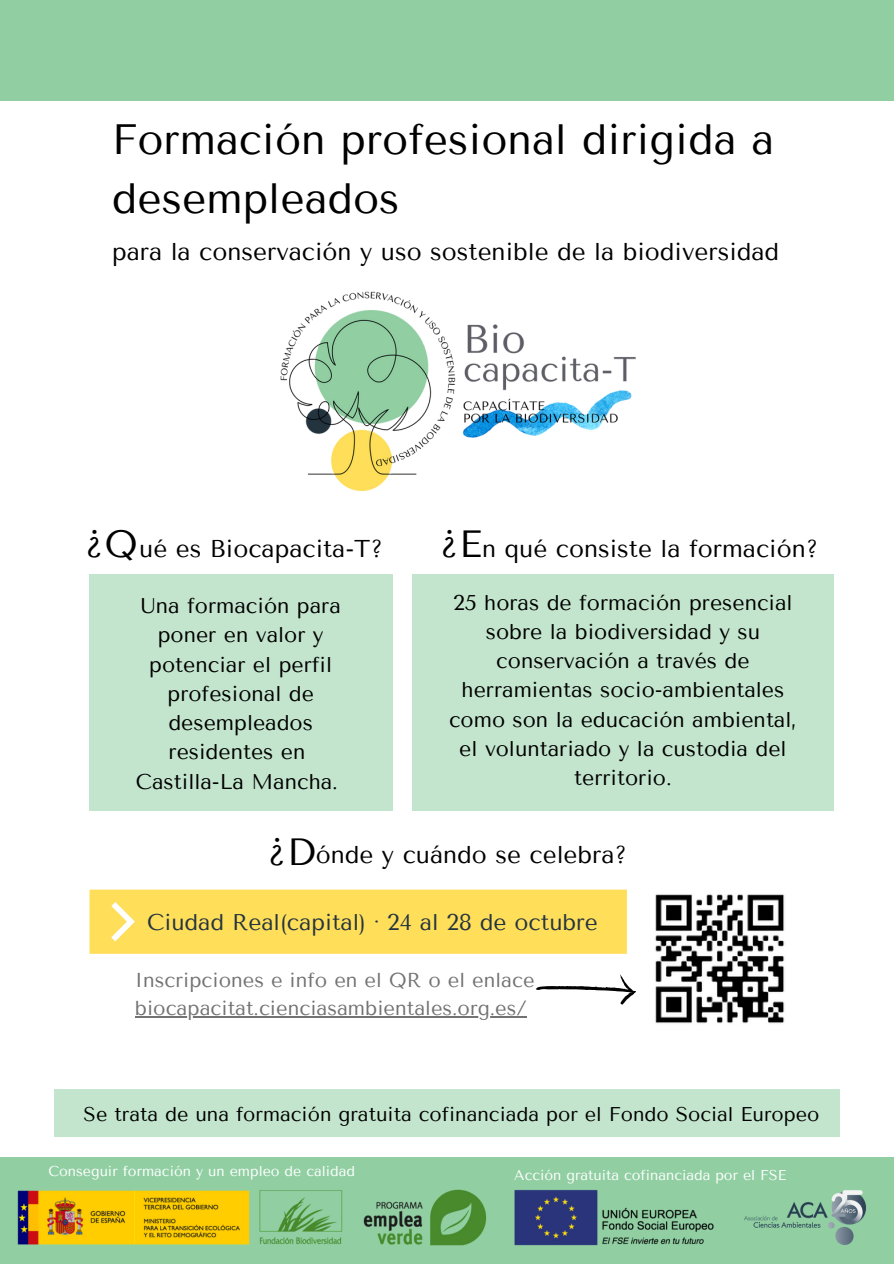
<style>
.page{position:relative;width:894px;height:1264px;background:#fff}
.page>*{position:absolute;margin:0;border:0;box-sizing:border-box;transform-origin:0 0}
.t1{font:42.3px/58.5px "Tenor Sans";color:#000}
.t2{font:24.3px "Tenor Sans";color:#000}
.t3{font:22.65px "Tenor Sans";color:#24343f}
.t4{font:21.3px/29.2px "Tenor Sans";color:#000;text-align:center}
.t5{font:20.1px/28.2px "Tenor Sans";color:#737373}
.t6{font:19.8px "Tenor Sans";color:#000}
.t7{font:14.25px "Tenor Sans";color:#fff}
.s1{font-size:37.8px}
</style>
<div class="page">
<div style="left:0;top:1157px;width:893px;height:106px;background:#91cfa3"></div>
<img style="left:17px;top:1189px;width:849px;height:56px">
<img style="left:280px;top:291px;width:356px;height:201px">
<div style="left:55px;top:1089px;width:784px;height:47px;background:#c3e5cd"></div>
<div style="left:89px;top:889px;width:537px;height:64px;background:#ffde59"></div>
<div style="left:0;top:0;width:893px;height:100px;background:#91cfa3"></div>
<div style="left:89px;top:574px;width:303px;height:237px;background:#c3e5cd"></div>
<div style="left:412px;top:574px;width:421px;height:237px;background:#c3e5cd"></div>
<img style="left:655px;top:894px;width:130px;height:130px">
<svg style="left:536px;top:974px;width:100px;height:30px"></svg>
<hr style="left:135px;top:1016px;width:391px;height:1px;background:#737373">
<h1 class="t1" style="left:112px;top:111px;width:663px">Formación profesional dirigida a desempleados</h1>
<p class="t2" style="left:112px;top:238px;width:668px">para la conservación y uso sostenible de la biodiversidad</p>
<p class="t2" style="left:84px;top:534px;width:300px"><span class="s1">¿Q</span>ué es Biocapacita-T?</p>
<p class="t4" style="left:136px;top:591px;width:206px">Una formación para poner en valor y potenciar el perfil profesional de desempleados residentes en<br>Castilla-La Mancha.</p>
<p class="t2" style="left:439px;top:534px;width:380px"><span class="s1">¿E</span>n qué consiste la formación?</p>
<p class="t4" style="left:449px;top:588px;width:349px">25 horas de formación presencial sobre la biodiversidad y su conservación a través de herramientas socio-ambientales como son la educación ambiental, el voluntariado y la custodia del territorio.</p>
<p class="t2" style="left:267px;top:840px;width:361px"><span class="s1">¿D</span>ónde y cuándo se celebra?</p>
<p class="t3" style="left:147px;top:908px;width:452px">Ciudad Real(capital) · 24 al 28 de octubre</p>
<p class="t5" style="left:135px;top:966px;width:401px">Inscripciones e info en el QR o el enlace biocapacitat.cienciasambientales.org.es/</p>
<p class="t6" style="left:84px;top:1103px;width:737px">Se trata de una formación gratuita cofinanciada por el Fondo Social Europeo</p>
<p class="t7" style="left:48px;top:1163px;width:308px">Conseguir formación y un empleo de calidad</p>
<p class="t7" style="left:514px;top:1166px;width:273px">Acción gratuita cofinanciada por el FSE</p>
</div>
